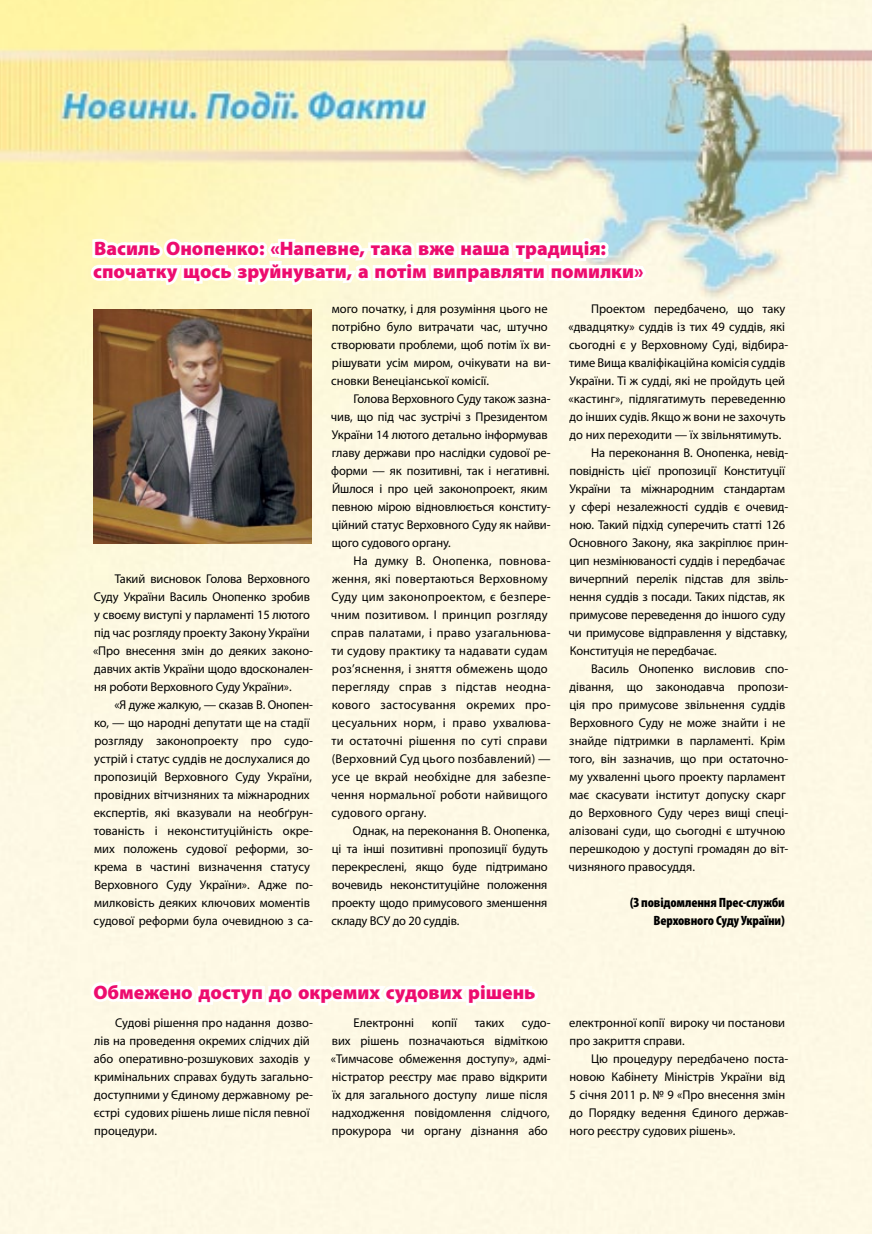
<style>
.page{position:relative;width:872px;height:1234px;background:#fff}
.page>*{position:absolute;margin:0;border:0;box-sizing:border-box;transform-origin:0 0}
.t1{font:900 19.5px/22.5px "Myriad Pro";color:#ed0c6e}
.t2{font:900 condensed 13.5px/18px "Myriad Pro";letter-spacing:-.01em;color:#000;text-align:right}
.t3{font:12.75px/18px "Myriad Pro";color:#000}
.t4{font:12.75px/18px "Myriad Pro";letter-spacing:.02em;color:#000}
</style>
<div class="page">
<img style="left:0;top:0;width:872px;height:1233px">
<svg style="left:88px;top:0;width:562px;height:364px;background:#efefce"></svg>
<img style="left:94px;top:309px;width:217px;height:234px">
<div style="left:88px;top:690px;width:454px;height:395px;background:#fef9e5"></div>
<h1 class="t1" style="left:93px;top:237px;width:552px">Василь Онопенко: «Напевне, така вже наша традиція: спочатку щось зруйнувати, а потім виправляти помилки»</h1>
<p class="t3" style="left:93px;top:569px;width:221px;text-indent:22px">Такий висновок Голова Верховного Суду України Василь Онопенко зробив у своєму виступі у парламенті 15 лютого під час розгляду проекту Закону України «Про внесення змін до деяких законо&shy;давчих актів України щодо вдосконален&shy;ня роботи Верховного Суду України».</p>
<p class="t3" style="left:94px;top:695px;width:221px;text-indent:21px">«Я дуже жалкую, — сказав В. Онопен&shy;ко, — що народні депутати ще на стадії розгляду законопроекту про судо&shy;устрій і статус суддів не дослухалися до пропозицій Верховного Суду України, провідних вітчизняних та міжнародних експертів, які вказували на необґрун&shy;тованість і неконституційність окре&shy;мих положень судової реформи, зо&shy;крема в частині визначення статусу Верховного Суду України». Адже по&shy;милковість деяких ключових моментів судової реформи була очевидною з са-</p>
<p class="t3" style="left:331px;top:299px;width:221px">мого початку, і для розуміння цього не потрібно було витрачати час, штучно створювати проблеми, щоб потім їх ви&shy;рішувати усім миром, очікувати на ви&shy;сновки Венеціанської комісії.</p>
<p class="t3" style="left:331px;top:389px;width:221px;text-indent:22px">Голова Верховного Суду також зазна&shy;чив, що під час зустрічі з Президентом України 14 лютого детально інформував главу держави про наслідки судової ре&shy;форми — як позитивні, так і негативні.<br>Йшлося і про цей законопроект, яким певною мірою відновлюється конститу&shy;ційний статус Верховного Суду як найви&shy;щого судового органу.</p>
<p class="t4" style="left:331px;top:551px;width:221px;text-indent:22px">На думку В. Онопенка, повнова&shy;ження, які повертаються Верховному Суду цим законопроектом, є безпере&shy;чним позитивом. І принцип розгляду справ палатами, і право узагальнюва&shy;ти судову практику та надавати судам роз’яснення, і зняття обмежень щодо перегляду справ з підстав неодна&shy;кового застосування окремих про&shy;цесуальних норм, і право ухвалюва&shy;ти остаточні рішення по суті справи (Верховний Суд цього позбавлений) — усе це вкрай необхідне для забезпе&shy;чення нормальної роботи найвищого судового органу.</p>
<p class="t3" style="left:331px;top:821px;width:220px;text-indent:22px">Однак, на переконання В. Онопенка, ці та інші позитивні пропозиції будуть перекреслені, якщо буде підтримано вочевидь неконституційне положення проекту щодо примусового зменшення складу ВСУ до 20 суддів.</p>
<p class="t3" style="left:591px;top:299px;width:196px">Проектом передбачено, що таку</p>
<p class="t3" style="left:568px;top:317px;width:218px">«двадцятку» суддів із тих 49 суддів, які</p>
<p class="t3" style="left:569px;top:335px;width:221px">сьогодні є у Верховному Суді, відбира-</p>
<p class="t3" style="left:569px;top:353px;width:218px">тиме Вища кваліфікаційна комісія суддів</p>
<p class="t3" style="left:569px;top:371px;width:217px">України. Ті ж судді, які не пройдуть цей</p>
<p class="t3" style="left:568px;top:389px;width:218px">«кастинг», підлягатимуть переведенню</p>
<p class="t3" style="left:569px;top:407px;width:218px">до інших судів. Якщо ж вони не захочуть</p>
<p class="t3" style="left:569px;top:425px;width:213px">до них переходити — їх звільнятимуть.</p>
<p class="t3" style="left:591px;top:443px;width:199px">На переконання В. Онопенка, невід-</p>
<p class="t3" style="left:569px;top:461px;width:217px">повідність цієї пропозиції Конституції</p>
<p class="t3" style="left:569px;top:479px;width:217px">України та міжнародним стандартам</p>
<p class="t3" style="left:569px;top:497px;width:220px">у сфері незалежності суддів є очевид-</p>
<p class="t3" style="left:569px;top:515px;width:217px">ною. Такий підхід суперечить статті 126</p>
<p class="t3" style="left:569px;top:533px;width:220px">Основного Закону, яка закріплює прин-</p>
<p class="t3" style="left:569px;top:551px;width:217px">цип незмінюваності суддів і передбачає</p>
<p class="t3" style="left:569px;top:569px;width:220px">вичерпний перелік підстав для звіль-</p>
<p class="t3" style="left:569px;top:587px;width:217px">нення суддів з посади. Таких підстав, як</p>
<p class="t3" style="left:569px;top:605px;width:217px">примусове переведення до іншого суду</p>
<p class="t3" style="left:568px;top:623px;width:220px">чи примусове відправлення у відставку,</p>
<p class="t3" style="left:570px;top:641px;width:148px">Конституція не передбачає.</p>
<p class="t3" style="left:591px;top:659px;width:199px">Василь Онопенко висловив спо-</p>
<p class="t3" style="left:569px;top:677px;width:220px">дівання, що законодавча пропози-</p>
<p class="t3" style="left:569px;top:695px;width:217px">ція про примусове звільнення суддів</p>
<p class="t3" style="left:570px;top:713px;width:217px">Верховного Суду не може знайти і не</p>
<p class="t3" style="left:569px;top:731px;width:217px">знайде підтримки в парламенті. Крім</p>
<p class="t3" style="left:569px;top:749px;width:221px">того, він зазначив, що при остаточно-</p>
<p class="t3" style="left:569px;top:767px;width:217px">му ухваленні цього проекту парламент</p>
<p class="t3" style="left:569px;top:785px;width:218px">має скасувати інститут допуску скарг</p>
<p class="t3" style="left:569px;top:803px;width:220px">до Верховного Суду через вищі спеці-</p>
<p class="t3" style="left:569px;top:821px;width:218px">алізовані суди, що сьогодні є штучною</p>
<p class="t3" style="left:569px;top:839px;width:220px">перешкодою у доступі громадян до віт-</p>
<p class="t3" style="left:568px;top:857px;width:128px">чизняного правосуддя.</p>
<p class="t2" style="left:630px;top:893px;width:156px">(З повідомлення Прес-служби<br>Верховного Суду України)</p>
<h1 class="t1" style="left:93px;top:980px;width:444px">Обмежено доступ до окремих судових рішень</h1>
<p class="t3" style="left:94px;top:1013px;width:221px;text-indent:22px">Судові рішення про надання дозво&shy;лів на проведення окремих слідчих дій або оперативно-розшукових заходів у кримінальних справах будуть загально&shy;доступними у Єдиному державному ре&shy;єстрі судових рішень лише після певної процедури.</p>
<p class="t3" style="left:353px;top:1013px;width:62px">Електронні</p>
<p class="t3" style="left:432px;top:1013px;width:27px">копії</p>
<p class="t3" style="left:474px;top:1013px;width:31px">таких</p>
<p class="t3" style="left:331px;top:1013px;width:221px;text-indent:191px">судо&shy;вих рішень позначаються відміткою «Тимчасове обмеження доступу», адмі&shy;ністратор реєстру має право відкрити їх для загального доступу лише після надходження повідомлення слідчого, прокурора чи органу дізнання або</p>
<p class="t3" style="left:569px;top:1013px;width:218px">електронної копії вироку чи постанови про закриття справи.</p>
<p class="t3" style="left:569px;top:1049px;width:220px;text-indent:22px">Цю процедуру передбачено поста&shy;новою Кабінету Міністрів України від 5 січня 2011 р. № 9 «Про внесення змін до Порядку ведення Єдиного держав&shy;ного реєстру судових рішень».</p>
</div>
